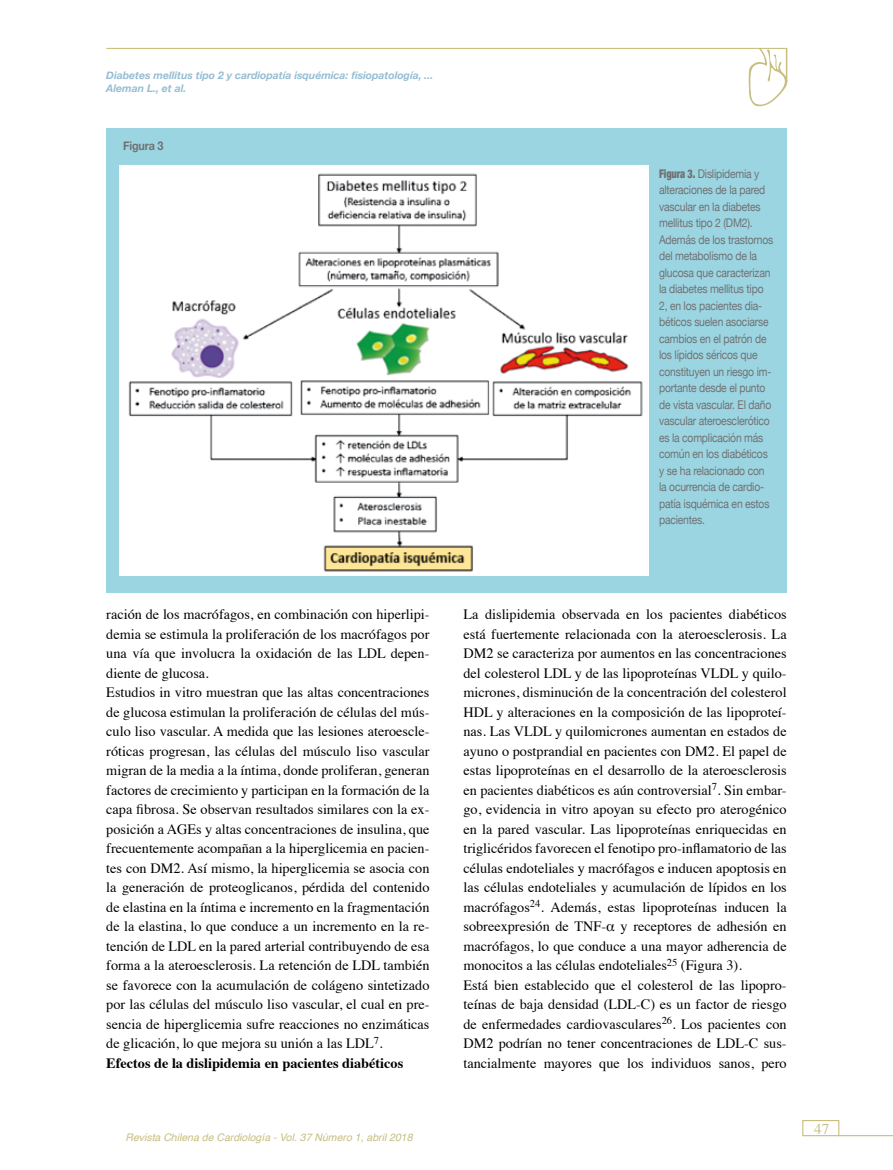
<style>
.page{position:relative;width:893px;height:1170px;background:#fff}
.page>*{position:absolute;margin:0;border:0;box-sizing:border-box;transform-origin:0 0}
.t1{font:15px "Times";color:#c7be80}
.t2{font:14.25px/19.5px "Times";color:#000}
.t3{font:12px/16.5px "Helvetica Neue";letter-spacing:-.02em;color:#707172;scale:.86 1}
.t4{font:700 12px "Helvetica Neue";letter-spacing:-.02em;color:#707172;scale:.9 1}
.t5{font:italic 700 10.5px/12.6px "Helvetica Neue";color:#96bdd3}
.t6{font:italic 10.5px "Helvetica";color:#c7be80}
.s1{font-weight:900;font-stretch:condensed}
.s2{font-weight:700}
</style>
<div class="page">
<div style="left:802px;top:1119px;width:37px;height:17px;border:1px solid #c7be80"></div>
<hr style="left:838px;top:1134px;width:55px;height:2px;background:#c7be80">
<div style="left:106px;top:128px;width:681px;height:464px;background:#9cd5e2"></div>
<hr style="left:106px;top:48px;width:681px;height:1px;background:#c7be7f">
<svg style="left:748px;top:48px;width:40px;height:59px"></svg>
<hr style="left:786px;top:49px;width:1px;height:32px;background:#c7be7f">
<img style="left:119px;top:166px;width:529px;height:410px">
<p class="t5" style="left:106px;top:70px;width:329px">Diabetes mellitus tipo 2 y cardiopatía isquémica: fisiopatología, ...<br>Aleman L., et al.</p>
<p class="t4" style="left:123px;top:136px;width:46px">Figura 3</p>
<p class="t3" style="left:659px;top:166px;width:134px"><span class="s1">Figura 3.</span> Dislipidemia y alteraciones de la pared vascular en la diabetes mellitus tipo 2 (DM2).<br>Además de los trastornos del metabolismo de la glucosa que caracterizan la diabetes mellitus tipo<br>2, en los pacientes dia&shy;béticos suelen asociarse cambios en el patrón de los lípidos séricos que constituyen un riesgo im&shy;portante desde el punto de vista vascular. El daño vascular ateroesclerótico es la complicación más común en los diabéticos y se ha relacionado con la ocurrencia de cardio&shy;patía isquémica en estos pacientes.</p>
<p class="t2" style="left:106px;top:603px;width:325px">ración de los macrófagos, en combinación con hiperlipi&shy;demia se estimula la proliferación de los macrófagos por una vía que involucra la oxidación de las LDL depen&shy;diente de glucosa.<br>Estudios in vitro muestran que las altas concentraciones de glucosa estimulan la proliferación de células del mús&shy;culo liso vascular. A medida que las lesiones ateroescle&shy;róticas progresan, las células del músculo liso vascular migran de la media a la íntima, donde proliferan, generan factores de crecimiento y participan en la formación de la capa fibrosa. Se observan resultados similares con la ex&shy;posición a AGEs y altas concentraciones de insulina, que frecuentemente acompañan a la hiperglicemia en pacien&shy;tes con DM2. Así mismo, la hiperglicemia se asocia con la generación de proteoglicanos, pérdida del contenido de elastina en la íntima e incremento en la fragmentación de la elastina, lo que conduce a un incremento en la re&shy;tención de LDL en la pared arterial contribuyendo de esa forma a la ateroesclerosis. La retención de LDL también se favorece con la acumulación de colágeno sintetizado por las células del músculo liso vascular, el cual en pre&shy;sencia de hiperglicemia sufre reacciones no enzimáticas de glicación, lo que mejora su unión a las LDL<sup>7</sup>.<br><span class="s2">Efectos de la dislipidemia en pacientes diabéticos</span></p>
<p class="t6" style="left:125px;top:1128px;width:289px">Revista Chilena de Cardiología - Vol. 37 Número 1, abril 2018</p>
<p class="t2" style="left:463px;top:603px;width:325px">La dislipidemia observada en los pacientes diabéticos está fuertemente relacionada con la ateroesclerosis. La DM2 se caracteriza por aumentos en las concentraciones del colesterol LDL y de las lipoproteínas VLDL y quilo&shy;micrones, disminución de la concentración del colesterol HDL y alteraciones en la composición de las lipoproteí&shy;nas. Las VLDL y quilomicrones aumentan en estados de ayuno o postprandial en pacientes con DM2. El papel de estas lipoproteínas en el desarrollo de la ateroesclerosis en pacientes diabéticos es aún controversial<sup>7</sup>. Sin embar&shy;go, evidencia in vitro apoyan su efecto pro aterogénico en la pared vascular. Las lipoproteínas enriquecidas en triglicéridos favorecen el fenotipo pro-inflamatorio de las células endoteliales y macrófagos e inducen apoptosis en las células endoteliales y acumulación de lípidos en los macrófagos<sup>24</sup>. Además, estas lipoproteínas inducen la sobreexpresión de TNF-α y receptores de adhesión en macrófagos, lo que conduce a una mayor adherencia de monocitos a las células endoteliales<sup>25</sup> (Figura 3).<br>Está bien establecido que el colesterol de las lipopro&shy;teínas de baja densidad (LDL-C) es un factor de riesgo de enfermedades cardiovasculares<sup>26</sup>. Los pacientes con DM2 podrían no tener concentraciones de LDL-C sus&shy;tancialmente mayores que los individuos sanos, pero</p>
<p class="t1" style="left:814px;top:1115px;width:16px">47</p>
</div>
